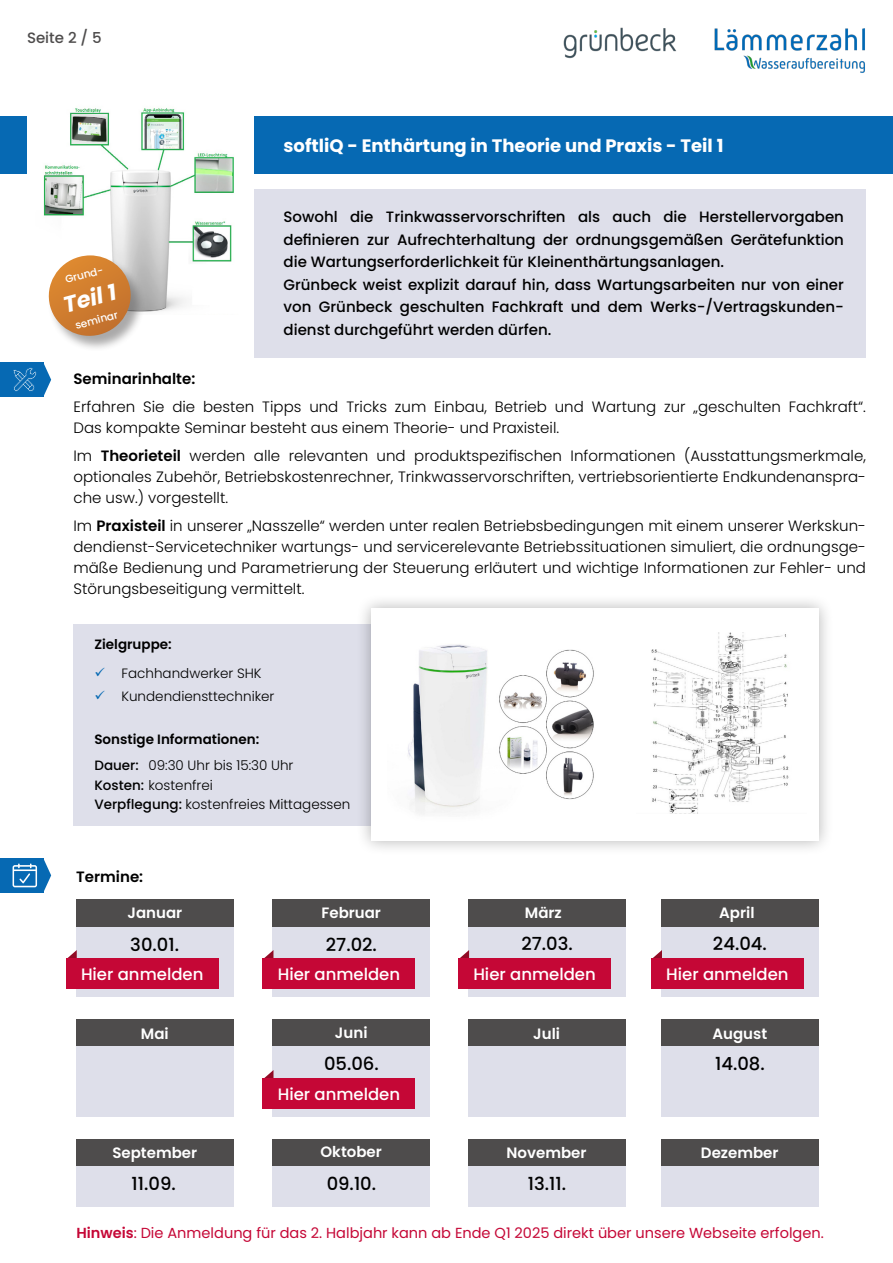
<style>
.page{position:relative;width:893px;height:1263px;background:#fff}
.page>*{position:absolute;margin:0;border:0;box-sizing:border-box;transform-origin:0 0}
.t1{font:italic 700 22.5px "Poppins";color:#fff}
.t2{font:500 18px "Poppins";color:#000}
.t3{font:700 18px "Poppins";color:#fff}
.t4{font:500 16.5px "Poppins";color:#fff}
.t5{font:300 15px/21px "Poppins";color:#000;text-align:justify}
.t6{font:500 15px/22.5px "Poppins";color:#000}
.t7{font:600 15px "Poppins";color:#fff}
.t8{font:600 15px "Poppins";color:#000}
.t9{font:500 15px "Poppins";color:#4e4c4c}
.t10{font:14.55px "Poppins";color:#c50736}
.t11{font:300 13.5px/22.5px "Poppins";color:#000}
.t12{font:600 13.5px/26.2px "Poppins";color:#000}
.t13{font:500 10.5px "Poppins";color:#fff}
.s1{font-weight:600}
.s2{font-weight:500}
.s3{font-weight:300}
</style>
<div class="page">
<div style="left:254px;top:189px;width:612px;height:169px;background:#dedfea"></div>
<div style="left:0;top:858px;width:43px;height:34px;background:#0669b3"></div>
<svg style="left:43px;top:858px;width:8px;height:35px"></svg>
<div style="left:73px;top:624px;width:318px;height:202px;background:#dedfea"></div>
<div style="left:355px;top:593px;width:478px;height:263px;background:#000;opacity:.3"></div>
<div style="left:371px;top:609px;width:447px;height:232px;background:#fff"></div>
<img style="left:651px;top:632px;width:138px;height:181px">
<img style="left:408px;top:644px;width:186px;height:171px">
<div style="left:661px;top:900px;width:157px;height:27px;background:#4e4c4c"></div>
<div style="left:468px;top:900px;width:157px;height:27px;background:#4e4c4c"></div>
<div style="left:273px;top:900px;width:157px;height:27px;background:#4e4c4c"></div>
<div style="left:661px;top:1020px;width:157px;height:27px;background:#4e4c4c"></div>
<div style="left:468px;top:1020px;width:157px;height:27px;background:#4e4c4c"></div>
<div style="left:273px;top:1020px;width:157px;height:27px;background:#4e4c4c"></div>
<div style="left:661px;top:1139px;width:157px;height:27px;background:#4e4c4c"></div>
<div style="left:468px;top:1139px;width:157px;height:27px;background:#4e4c4c"></div>
<div style="left:273px;top:1139px;width:157px;height:27px;background:#4e4c4c"></div>
<div style="left:468px;top:927px;width:157px;height:69px;background:#dedfea"></div>
<div style="left:273px;top:927px;width:157px;height:69px;background:#dedfea"></div>
<svg style="left:263px;top:950px;width:10px;height:9px"></svg>
<div style="left:263px;top:959px;width:152px;height:30px;background:#c50736"></div>
<div style="left:661px;top:927px;width:157px;height:69px;background:#dedfea"></div>
<svg style="left:651px;top:950px;width:11px;height:9px"></svg>
<div style="left:651px;top:959px;width:152px;height:30px;background:#c50736"></div>
<div style="left:469px;top:1047px;width:157px;height:70px;background:#dedfea"></div>
<div style="left:273px;top:1047px;width:157px;height:70px;background:#dedfea"></div>
<svg style="left:263px;top:1070px;width:10px;height:9px"></svg>
<div style="left:263px;top:1079px;width:152px;height:30px;background:#c50736"></div>
<div style="left:661px;top:1047px;width:157px;height:70px;background:#dedfea"></div>
<div style="left:468px;top:1166px;width:157px;height:41px;background:#dedfea"></div>
<div style="left:273px;top:1166px;width:157px;height:41px;background:#dedfea"></div>
<div style="left:661px;top:1166px;width:157px;height:41px;background:#dedfea"></div>
<div style="left:254px;top:116px;width:639px;height:58px;background:#0669b3"></div>
<img style="left:714px;top:28px;width:151px;height:45px">
<img style="left:563px;top:28px;width:113px;height:30px">
<div style="left:0;top:116px;width:27px;height:58px;background:#0669b3"></div>
<img style="left:43px;top:108px;width:191px;height:204px">
<div style="left:76px;top:900px;width:157px;height:27px;background:#4e4c4c"></div>
<div style="left:76px;top:1020px;width:157px;height:27px;background:#4e4c4c"></div>
<div style="left:76px;top:1139px;width:157px;height:27px;background:#4e4c4c"></div>
<div style="left:76px;top:927px;width:157px;height:69px;background:#dedfea"></div>
<div style="left:76px;top:1047px;width:157px;height:70px;background:#dedfea"></div>
<div style="left:76px;top:1166px;width:157px;height:41px;background:#dedfea"></div>
<div style="left:0;top:362px;width:43px;height:35px;background:#0669b3"></div>
<svg style="left:13px;top:367px;width:24px;height:25px"></svg>
<svg style="left:43px;top:362px;width:8px;height:35px"></svg>
<svg style="left:13px;top:863px;width:24px;height:24px"></svg>
<div style="left:48px;top:256px;width:98px;height:96px;background:#4e4c4c;opacity:.48"></div>
<svg style="left:44px;top:255px;width:91px;height:85px"></svg>
<svg style="left:66px;top:950px;width:11px;height:9px"></svg>
<div style="left:66px;top:959px;width:152px;height:30px;background:#c50736"></div>
<svg style="left:459px;top:950px;width:10px;height:9px"></svg>
<div style="left:458px;top:959px;width:153px;height:30px;background:#c50736"></div>
<p class="t9" style="left:27px;top:29px;width:76px">Seite 2 / 5</p>
<p class="t13" style="left:64px;top:274px;width:45px;rotate:-15deg">Grund-</p>
<p class="t13" style="left:74px;top:319px;width:45px;rotate:-15deg">seminar</p>
<h1 class="t1" style="left:60px;top:292px;width:56px;rotate:-15deg">Teil 1</h1>
<p class="t3" style="left:284px;top:136px;width:441px">softliQ - Enthärtung in Theorie und Praxis - Teil 1</p>
<p class="t6" style="left:284px;top:206px;width:562px">Sowohl die Trinkwasservorschriften als auch die Herstellervorgaben definieren zur Aufrechterhaltung der ordnungsgemäßen Gerätefunktion die Wartungserforderlichkeit für Kleinenthärtungsanlagen.<br>Grünbeck weist explizit darauf hin, dass Wartungsarbeiten nur von einer von Grünbeck geschulten Fachkraft und dem Werks-/Vertragskunden&shy;dienst durchgeführt werden dürfen.</p>
<p class="t8" style="left:73px;top:370px;width:123px">Seminarinhalte:</p>
<p class="t5" style="left:73px;top:396px;width:794px">Erfahren Sie die besten Tipps und Tricks zum Einbau, Betrieb und Wartung zur „geschulten Fachkraft“.<br>Das kompakte Seminar besteht aus einem Theorie- und Praxisteil.</p>
<p class="t5" style="left:73px;top:445px;width:794px">Im <span class="s1">Theorieteil</span> werden alle relevanten und produktspezifischen Informationen (Ausstattungsmerkmale, optionales Zubehör, Betriebskostenrechner, Trinkwasservorschriften, vertriebsorientierte Endkundenanspra&shy;che usw.) vorgestellt.</p>
<p class="t5" style="left:73px;top:515px;width:794px">Im <span class="s1">Praxisteil</span> in unserer „Nasszelle“ werden unter realen Betriebsbedingungen mit einem unserer Werkskun&shy;dendienst-Servicetechniker wartungs- und servicerelevante Betriebssituationen simuliert, die ordnungsge&shy;mäße Bedienung und Parametrierung der Steuerung erläutert und wichtige Informationen zur Fehler- und Störungsbeseitigung vermittelt.</p>
<p class="t12" style="left:94px;top:631px;width:79px">Zielgruppe:</p>
<p class="t11" style="left:121px;top:662px;width:155px">Fachhandwerker SHK<br>Kundendiensttechniker</p>
<p class="t12" style="left:94px;top:726px;width:201px">Sonstige Informationen:<br><span class="s2">Dauer:</span> <span class="s3">09:30 Uhr bis 15:30 Uhr</span></p>
<p class="t11" style="left:94px;top:775px;width:257px;line-height:19.5px"><span class="s2">Kosten:</span> kostenfrei<br><span class="s2">Verpflegung:</span> kostenfreies Mittagessen</p>
<p class="t8" style="left:76px;top:868px;width:68px">Termine:</p>
<p class="t7" style="left:127px;top:904px;width:56px">Januar</p>
<p class="t7" style="left:321px;top:904px;width:61px">Februar</p>
<p class="t7" style="left:525px;top:904px;width:38px">März</p>
<p class="t7" style="left:719px;top:904px;width:37px">April</p>
<p class="t2" style="left:130px;top:934px;width:50px">30.01.</p>
<p class="t2" style="left:326px;top:934px;width:53px">27.02.</p>
<p class="t2" style="left:521px;top:933px;width:53px">27.03.</p>
<p class="t2" style="left:713px;top:933px;width:55px">24.04.</p>
<p class="t4" style="left:81px;top:965px;width:124px">Hier anmelden</p>
<p class="t4" style="left:278px;top:965px;width:124px">Hier anmelden</p>
<p class="t4" style="left:473px;top:965px;width:124px">Hier anmelden</p>
<p class="t4" style="left:666px;top:965px;width:124px">Hier anmelden</p>
<p class="t7" style="left:141px;top:1024px;width:29px">Mai</p>
<p class="t7" style="left:335px;top:1024px;width:34px">Juni</p>
<p class="t7" style="left:533px;top:1024px;width:28px">Juli</p>
<p class="t7" style="left:712px;top:1024px;width:56px">August</p>
<p class="t2" style="left:324px;top:1053px;width:56px">05.06.</p>
<p class="t2" style="left:715px;top:1053px;width:51px">14.08.</p>
<p class="t4" style="left:278px;top:1085px;width:124px">Hier anmelden</p>
<p class="t7" style="left:112px;top:1144px;width:86px">September</p>
<p class="t7" style="left:320px;top:1143px;width:63px">Oktober</p>
<p class="t7" style="left:506px;top:1144px;width:82px">November</p>
<p class="t7" style="left:701px;top:1144px;width:79px">Dezember</p>
<p class="t2" style="left:132px;top:1173px;width:46px">11.09.</p>
<p class="t2" style="left:327px;top:1173px;width:51px">09.10.</p>
<p class="t2" style="left:528px;top:1173px;width:40px">13.11.</p>
<p class="t10" style="left:76px;top:1224px;width:749px"><span class="s1">Hinweis</span>: Die Anmeldung für das 2. Halbjahr kann ab Ende Q1 2025 direkt über unsere Webseite erfolgen.</p>
</div>
